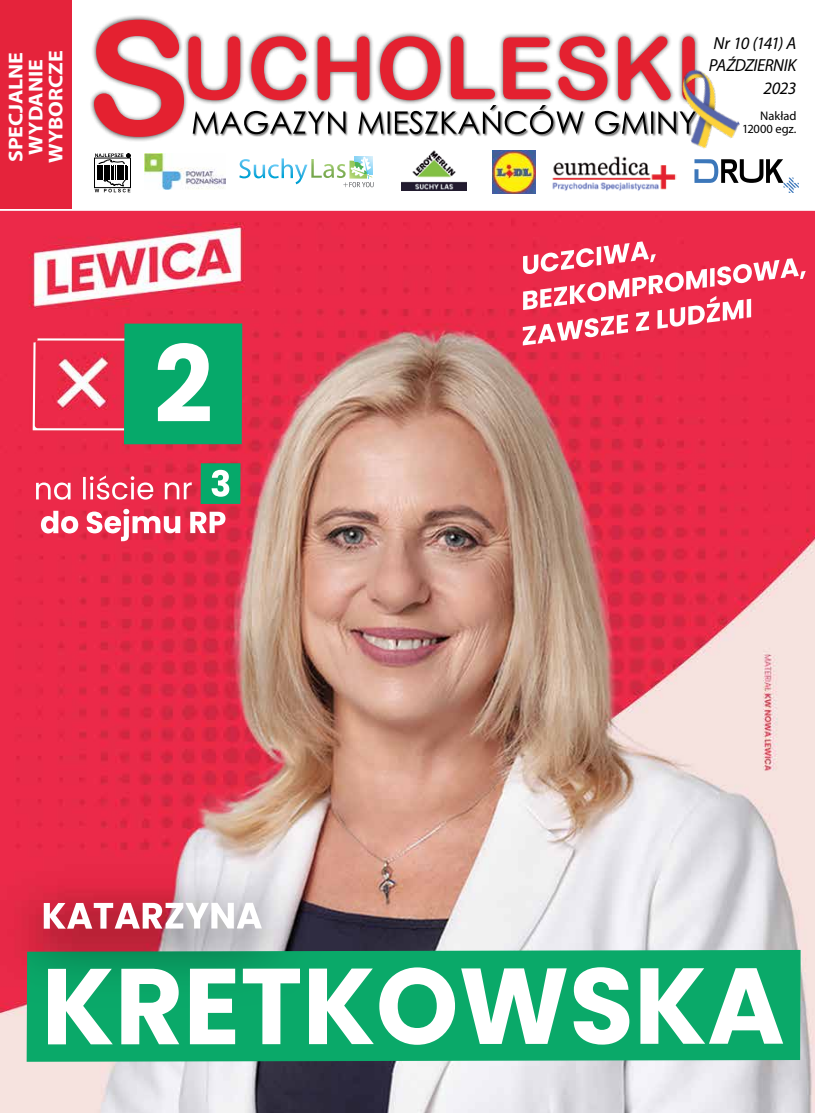
<style>
.page{position:relative;width:815px;height:1113px;background:#fff}
.page>*{position:absolute;margin:0;border:0;box-sizing:border-box;transform-origin:0 0}
.t1{font:700 20px/20px "Myriad Pro";letter-spacing:-.005em;color:#fff;text-align:center;scale:1.1 1}
.t2{font:italic 17.5px/22.5px "Myriad Pro";letter-spacing:-.03em;color:#000;text-align:right}
.t3{font:12.5px/13.4px "Myriad Pro";letter-spacing:.005em;color:#000;text-align:right}
</style>
<div class="page">
<img style="left:0;top:211px;width:815px;height:902px">
<img style="left:27px;top:950px;width:774px;height:111px">
<img style="left:30px;top:335px;width:94px;height:98px">
<img style="left:33px;top:338px;width:91px;height:92px">
<img style="left:124px;top:323px;width:118px;height:121px">
<img style="left:201px;top:463px;width:40px;height:41px">
<div style="left:89px;top:15px;width:611px;height:127px;background:#000;opacity:.75"></div>
<svg style="left:94px;top:20px;width:602px;height:117px"></svg>
<svg style="left:239px;top:156px;width:135px;height:31px"></svg>
<img style="left:144px;top:153px;width:81px;height:37px">
<svg style="left:94px;top:153px;width:37px;height:39px"></svg>
<img style="left:492px;top:150px;width:44px;height:44px">
<img style="left:552px;top:156px;width:125px;height:35px">
<svg style="left:694px;top:159px;width:105px;height:34px"></svg>
<img style="left:401px;top:150px;width:65px;height:41px">
<img style="left:668px;top:61px;width:72px;height:88px">
<svg style="left:0;top:210px;width:815px;height:1px"></svg>
<div style="left:0;top:0;width:72px;height:209px;background:#e5233b"></div>
<p class="t1" style="left:5px;top:163px;width:104px;rotate:-90deg">SPECJALNE<br>WYDANIE<br>WYBORCZE</p>
<p class="t2" style="left:709px;top:31px;width:89px">Nr 10 (141) A<br>PAŹDZIERNIK<br>2023</p>
<p class="t3" style="left:742px;top:109px;width:56px">Nakład<br>12000 egz.</p>
</div>
